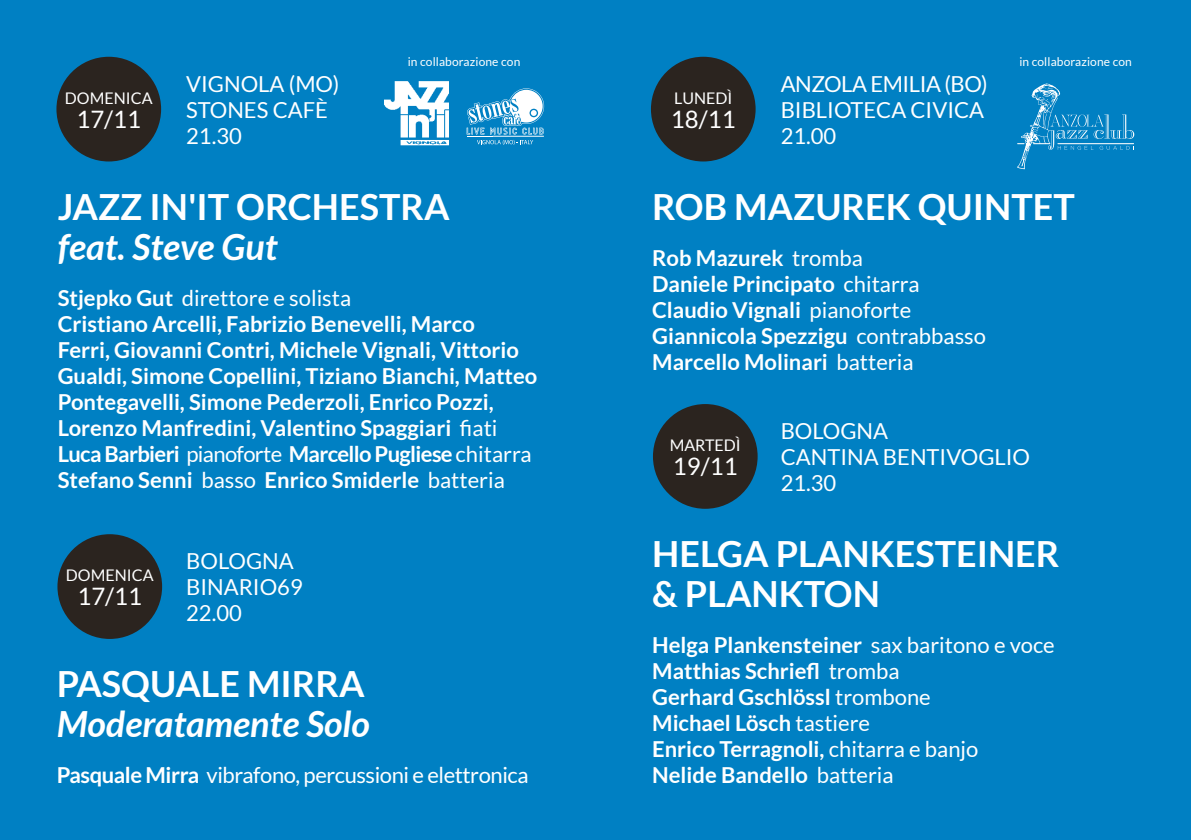
<style>
.page{position:relative;width:1191px;height:840px;background:#fff}
.page>*{position:absolute;margin:0;border:0;box-sizing:border-box;transform-origin:0 0}
.t1{font:700 36px/40px "Lato";color:#fff}
.t2{font:italic 700 36px "Lato";color:#fff}
.t3{font:24px "Lato";color:#fff}
.t4{font:700 22px/26px "Lato";color:#fff}
.t5{font:22px/26px "Lato";color:#fff}
.t6{font:22px "Lato";letter-spacing:-.02em;color:#fff}
.t7{font:16px "Lato";color:#fff}
.t8{font:12px "Lato";letter-spacing:.01em;color:#fff}
.s1{font-weight:400}
.s2{font-weight:700}
</style>
<div class="page">
<div style="left:0;top:0;width:1191px;height:839px;background:#0080c3"></div>
<div style="left:651px;top:57px;width:104px;height:104px;background:#2b241f;border-radius:50%"></div>
<div style="left:653px;top:404px;width:104px;height:104px;background:#2b241f;border-radius:50%"></div>
<div style="left:56px;top:57px;width:105px;height:104px;background:#2b241f;border-radius:50%"></div>
<div style="left:57px;top:534px;width:105px;height:104px;background:#2b241f;border-radius:50%"></div>
<svg style="left:466px;top:88px;width:78px;height:57px"></svg>
<img style="left:384px;top:81px;width:64px;height:65px">
<svg style="left:1017px;top:83px;width:117px;height:86px"></svg>
<p class="t7" style="left:65px;top:89px;width:89px">DOMENICA</p>
<p class="t3" style="left:76px;top:106px;width:66px">17/11</p>
<p class="t5" style="left:186px;top:71px;width:155px">VIGNOLA (MO)<br>STONES CAFÈ<br>21.30</p>
<p class="t8" style="left:408px;top:55px;width:114px">in collaborazione con</p>
<p class="t8" style="left:1019px;top:55px;width:114px">in collaborazione con</p>
<p class="t7" style="left:674px;top:89px;width:60px">LUNEDÌ</p>
<p class="t3" style="left:671px;top:106px;width:66px">18/11</p>
<p class="t5" style="left:780px;top:71px;width:208px">ANZOLA EMILIA (BO)<br>BIBLIOTECA CIVICA<br>21.00</p>
<h1 class="t1" style="left:58px;top:186px;width:393px">JAZZ IN'IT ORCHESTRA</h1>
<h1 class="t2" style="left:58px;top:226px;width:221px">feat. Steve Gut</h1>
<p class="t4" style="left:58px;top:284px;width:481px">Stjepko Gut <span class="s1">direttore e solista<br></span>Cristiano Arcelli, Fabrizio Benevelli, Marco<br>Ferri, Giovanni Contri, Michele Vignali, Vittorio Gualdi, Simone Copellini, Tiziano Bianchi, Matteo Pontegavelli, Simone Pederzoli, Enrico Pozzi, Lorenzo Manfredini, Valentino Spaggiari <span class="s1">fiati </span>Luca Barbieri <span class="s1">pianoforte</span> Marcello Pugliese <span class="s1">chitarra </span>Stefano Senni <span class="s1">basso</span> Enrico Smiderle <span class="s1">batteria</span></p>
<p class="t7" style="left:66px;top:566px;width:89px">DOMENICA</p>
<p class="t3" style="left:77px;top:583px;width:66px">17/11</p>
<p class="t5" style="left:186px;top:548px;width:118px">BOLOGNA<br>BINARIO69<br>22.00</p>
<h1 class="t1" style="left:57px;top:663px;width:309px">PASQUALE MIRRA</h1>
<h1 class="t2" style="left:57px;top:703px;width:315px">Moderatamente Solo</h1>
<p class="t6" style="left:57px;top:762px;width:473px"><span class="s2">Pasquale Mirra</span> vibrafono, percussioni e elettronica</p>
<h1 class="t1" style="left:652px;top:186px;width:424px">ROB MAZUREK QUINTET</h1>
<p class="t4" style="left:652px;top:244px;width:335px">Rob Mazurek <span class="s1">tromba<br></span>Daniele Principato <span class="s1">chitarra<br></span>Claudio Vignali <span class="s1">pianoforte<br></span>Giannicola Spezzigu <span class="s1">contrabbasso<br></span>Marcello Molinari <span class="s1">batteria</span></p>
<p class="t7" style="left:669px;top:436px;width:73px">MARTEDÌ</p>
<p class="t3" style="left:673px;top:453px;width:66px">19/11</p>
<p class="t5" style="left:780px;top:418px;width:251px">BOLOGNA<br>CANTINA BENTIVOGLIO<br>21.30</p>
<h1 class="t1" style="left:652px;top:533px;width:409px">HELGA PLANKESTEINER &amp; PLANKTON</h1>
<p class="t4" style="left:652px;top:631px;width:404px">Helga Plankensteiner <span class="s1">sax baritono e voce<br></span>Matthias Schriefl <span class="s1">tromba<br></span>Gerhard Gschlössl <span class="s1">trombone<br></span>Michael Lösch <span class="s1">tastiere<br></span>Enrico Terragnoli, <span class="s1">chitarra e banjo<br></span>Nelide Bandello <span class="s1">batteria</span></p>
</div>
